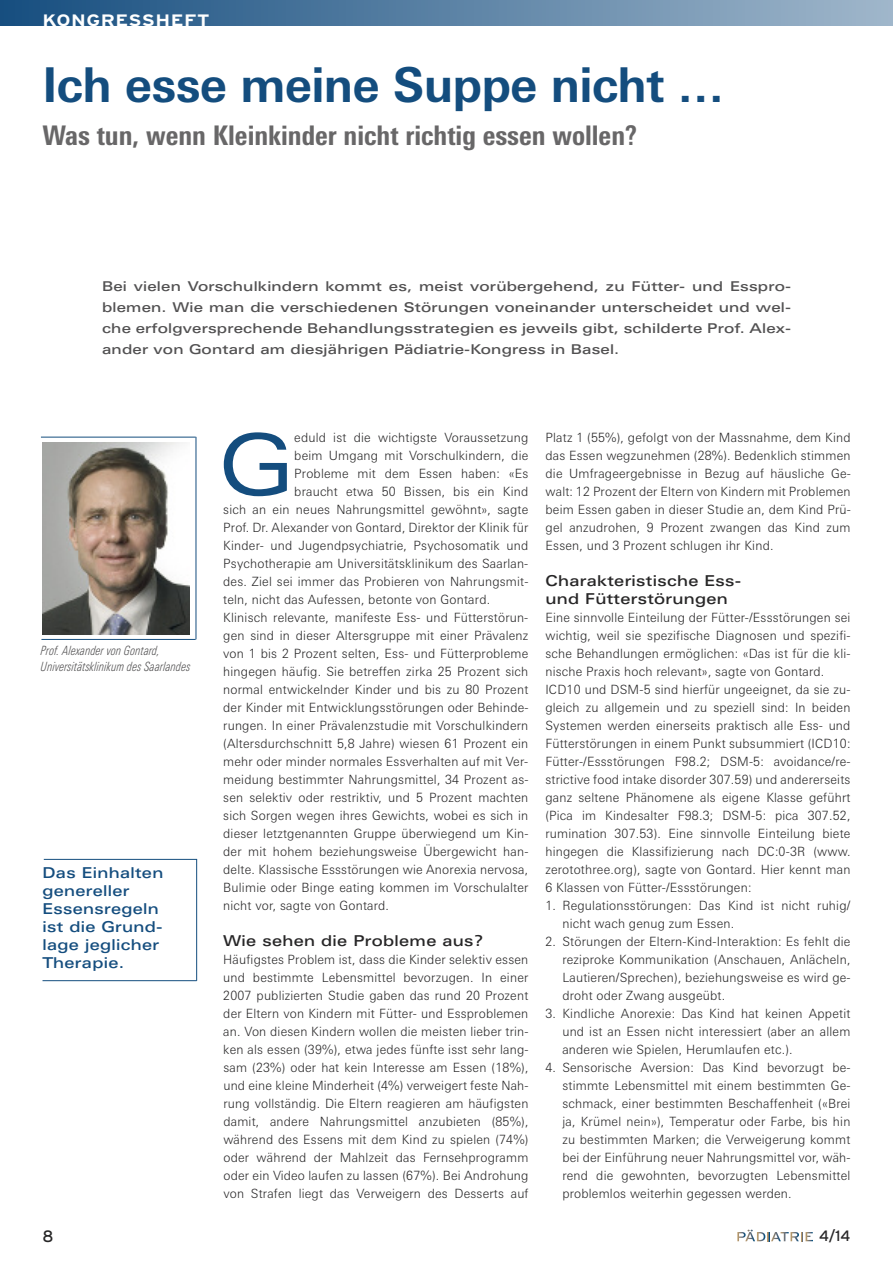
<style>
.page{position:relative;width:893px;height:1263px;background:#fff}
.page>*{position:absolute;margin:0;border:0;box-sizing:border-box;transform-origin:0 0}
.t1{font:84px "Linotype Univers Extd";color:#144d7e}
.t2{font:700 48px "Linotype Univers Basic";letter-spacing:-.015em;color:#144d7e}
.t3{font:800 condensed 27px "Linotype Univers";color:#686768}
.t4{font:700 16.5px "Interstate";letter-spacing:.025em;color:#fff;scale:1.2 1}
.t5{font:16.5px "Interstate";color:#272627}
.t6{font:500 15px/18px "Linotype Univers Extd";letter-spacing:.02em;color:#144d7e}
.t7{font:500 15px/18px "Linotype Univers Extd";letter-spacing:.02em;color:#272627}
.t8{font:15px "Interstate";color:#272627}
.t9{font:500 13.5px/21px "Linotype Univers Extd";letter-spacing:.015em;color:#525152;text-align:justify}
.t10{font:300 12.75px/18px "Linotype Univers Basic";letter-spacing:.015em;color:#272627;text-align:justify}
.t11{font:italic 300 condensed 12.75px/15.8px "Linotype Univers";letter-spacing:.01em;color:#525152;scale:.9 1}
</style>
<div class="page">
<div style="left:0;top:0;width:893px;height:26px;background:linear-gradient(to right,#164e7f,#a0b7cb)"></div>
<svg style="left:737px;top:1230px;width:76px;height:11px"></svg>
<hr style="left:44px;top:859px;width:153px;height:1px;background:#144d7e">
<hr style="left:196px;top:859px;width:1px;height:122px;background:#144d7e">
<hr style="left:43px;top:980px;width:154px;height:1px;background:#144d7e">
<img style="left:42px;top:443px;width:147px;height:191px">
<hr style="left:41px;top:437px;width:155px;height:1px;background:#144d7e">
<hr style="left:196px;top:437px;width:1px;height:202px;background:#144d7e">
<hr style="left:41px;top:639px;width:155px;height:1px;background:#144d7e">
<p class="t4" style="left:43px;top:11px;width:141px">KONGRESSHEFT</p>
<h2 class="t2" style="left:43px;top:67px;width:683px">Ich esse meine Suppe nicht …</h2>
<h3 class="t3" style="left:43px;top:125px;width:596px">Was tun, wenn Kleinkinder nicht richtig essen wollen?</h3>
<p class="t9" style="left:102px;top:276px;width:691px">Bei vielen Vorschulkindern kommt es, meist vorübergehend, zu Fütter- und Esspro&shy;blemen. Wie man die verschiedenen Störungen voneinander unterscheidet und wel&shy;che erfolgversprechende Behandlungsstrategien es jeweils gibt, schilderte Prof. Alex&shy;ander von Gontard am diesjährigen Pädiatrie-Kongress in Basel.</p>
<p class="t11" style="left:41px;top:644px;width:168px">Prof. Alexander von Gontard,<br>Universitätsklinikum des Saarlandes</p>
<p class="t6" style="left:43px;top:865px;width:122px">Das Einhalten genereller<br>Essensregeln ist die Grund&shy;lage jeglicher<br>Therapie.</p>
<h1 class="t1" style="left:219px;top:434px;width:76px">G</h1>
<p class="t10" style="left:294px;top:429px;width:236px">eduld ist die wichtigste Voraussetzung</p>
<p class="t10" style="left:294px;top:447px;width:236px">beim Umgang mit Vorschulkindern, die</p>
<p class="t10" style="left:294px;top:465px;width:236px">Probleme mit dem Essen haben: «Es</p>
<p class="t10" style="left:294px;top:483px;width:236px">braucht etwa 50 Bissen, bis ein Kind</p>
<p class="t10" style="left:223px;top:501px;width:307px">sich an ein neues Nahrungsmittel gewöhnt», sagte</p>
<p class="t10" style="left:223px;top:519px;width:307px">Prof. Dr. Alexander von Gontard, Direktor der Klinik für</p>
<p class="t10" style="left:223px;top:537px;width:307px">Kinder- und Jugendpsychiatrie, Psychosomatik und</p>
<p class="t10" style="left:223px;top:555px;width:306px">Psychotherapie am Universitätsklinikum des Saarlan-</p>
<p class="t10" style="left:223px;top:573px;width:307px">des. Ziel sei immer das Probieren von Nahrungsmit-</p>
<p class="t10" style="left:223px;top:591px;width:268px">teln, nicht das Aufessen, betonte von Gontard.</p>
<p class="t10" style="left:223px;top:609px;width:306px">Klinisch relevante, manifeste Ess- und Fütterstörun-</p>
<p class="t10" style="left:223px;top:627px;width:307px">gen sind in dieser Altersgruppe mit einer Prävalenz</p>
<p class="t10" style="left:223px;top:645px;width:307px">von 1 bis 2 Prozent selten, Ess- und Fütterprobleme</p>
<p class="t10" style="left:223px;top:663px;width:307px">hingegen häufig. Sie betreffen zirka 25 Prozent sich</p>
<p class="t10" style="left:223px;top:681px;width:307px">normal entwickelnder Kinder und bis zu 80 Prozent</p>
<p class="t10" style="left:223px;top:699px;width:307px">der Kinder mit Entwicklungsstörungen oder Behinde-</p>
<p class="t10" style="left:223px;top:717px;width:307px">rungen. In einer Prävalenzstudie mit Vorschulkindern</p>
<p class="t10" style="left:223px;top:735px;width:307px">(Altersdurchschnitt 5,8 Jahre) wiesen 61 Prozent ein</p>
<p class="t10" style="left:223px;top:753px;width:306px">mehr oder minder normales Essverhalten auf mit Ver-</p>
<p class="t10" style="left:223px;top:771px;width:307px">meidung bestimmter Nahrungsmittel, 34 Prozent as-</p>
<p class="t10" style="left:223px;top:789px;width:307px">sen selektiv oder restriktiv, und 5 Prozent machten</p>
<p class="t10" style="left:223px;top:807px;width:307px">sich Sorgen wegen ihres Gewichts, wobei es sich in</p>
<p class="t10" style="left:223px;top:825px;width:307px">dieser letztgenannten Gruppe überwiegend um Kin-</p>
<p class="t10" style="left:223px;top:843px;width:307px">der mit hohem beziehungsweise Übergewicht han-</p>
<p class="t10" style="left:223px;top:861px;width:307px">delte. Klassische Essstörungen wie Anorexia nervosa,</p>
<p class="t10" style="left:223px;top:879px;width:307px">Bulimie oder Binge eating kommen im Vorschulalter</p>
<p class="t10" style="left:223px;top:897px;width:167px">nicht vor, sagte von Gontard.</p>
<p class="t7" style="left:223px;top:933px;width:261px">Wie sehen die Probleme aus?</p>
<p class="t10" style="left:223px;top:951px;width:307px">Häufigstes Problem ist, dass die Kinder selektiv essen und bestimmte Lebensmittel bevorzugen. In einer 2007 publizierten Studie gaben das rund 20 Prozent der Eltern von Kindern mit Fütter- und Essproblemen an. Von diesen Kindern wollen die meisten lieber trin&shy;ken als essen (39%), etwa jedes fünfte isst sehr lang&shy;sam (23%) oder hat kein Interesse am Essen (18%), und eine kleine Minderheit (4%) verweigert feste Nah&shy;rung vollständig. Die Eltern reagieren am häufigsten damit, andere Nahrungsmittel anzubieten (85%), während des Essens mit dem Kind zu spielen (74%) oder während der Mahlzeit das Fernsehprogramm oder ein Video laufen zu lassen (67%). Bei Androhung von Strafen liegt das Verweigern des Desserts auf</p>
<p class="t10" style="left:546px;top:429px;width:307px">Platz 1 (55%), gefolgt von der Massnahme, dem Kind das Essen wegzunehmen (28%). Bedenklich stimmen die Umfrageergebnisse in Bezug auf häusliche Ge&shy;walt: 12 Prozent der Eltern von Kindern mit Problemen beim Essen gaben in dieser Studie an, dem Kind Prü&shy;gel anzudrohen, 9 Prozent zwangen das Kind zum Essen, und 3 Prozent schlugen ihr Kind.</p>
<p class="t7" style="left:545px;top:573px;width:197px">Charakteristische Ess&shy;und Fütterstörungen</p>
<p class="t10" style="left:545px;top:609px;width:307px;text-align:left">Eine sinnvolle Einteilung der Fütter-/Essstörungen sei wichtig, weil sie spezifische Diagnosen und spezifi&shy;sche Behandlungen ermöglichen: «Das ist für die kli&shy;nische Praxis hoch relevant», sagte von Gontard.<br>ICD10 und DSM-5 sind hierfür ungeeignet, da sie zu&shy;gleich zu allgemein und zu speziell sind: In beiden Systemen werden einerseits praktisch alle Ess- und Fütterstörungen in einem Punkt subsummiert (ICD10:<br>Fütter-/Essstörungen F98.2; DSM-5: avoidance/re&shy;strictive food intake disorder 307.59) und andererseits ganz seltene Phänomene als eigene Klasse geführt (Pica im Kindesalter F98.3; DSM-5: pica 307.52, rumination 307.53). Eine sinnvolle Einteilung biete hingegen die Klassifizierung nach DC:0-3R (www. zerotothree.org), sagte von Gontard. Hier kennt man 6 Klassen von Fütter-/Essstörungen:</p>
<p class="t10" style="left:562px;top:897px;width:290px;text-indent:-17px">1. Regulationsstörungen: Das Kind ist nicht ruhig/ nicht wach genug zum Essen.</p>
<p class="t10" style="left:562px;top:933px;width:290px;text-indent:-17px">2. Störungen der Eltern-Kind-Interaktion: Es fehlt die reziproke Kommunikation (Anschauen, Anlächeln, Lautieren/Sprechen), beziehungsweise es wird ge&shy;droht oder Zwang ausgeübt.</p>
<p class="t10" style="left:562px;top:1005px;width:290px;text-indent:-17px">3. Kindliche Anorexie: Das Kind hat keinen Appetit und ist an Essen nicht interessiert (aber an allem anderen wie Spielen, Herumlaufen etc.).</p>
<p class="t10" style="left:562px;top:1059px;width:290px;text-indent:-17px">4. Sensorische Aversion: Das Kind bevorzugt be&shy;stimmte Lebensmittel mit einem bestimmten Ge&shy;schmack, einer bestimmten Beschaffenheit («Brei ja, Krümel nein»), Temperatur oder Farbe, bis hin zu bestimmten Marken; die Verweigerung kommt bei der Einführung neuer Nahrungsmittel vor, wäh&shy;rend die gewohnten, bevorzugten Lebensmittel problemlos weiterhin gegessen werden.</p>
<p class="t5" style="left:43px;top:1226px;width:13px">8</p>
<p class="t8" style="left:819px;top:1227px;width:33px">4/14</p>
</div>
